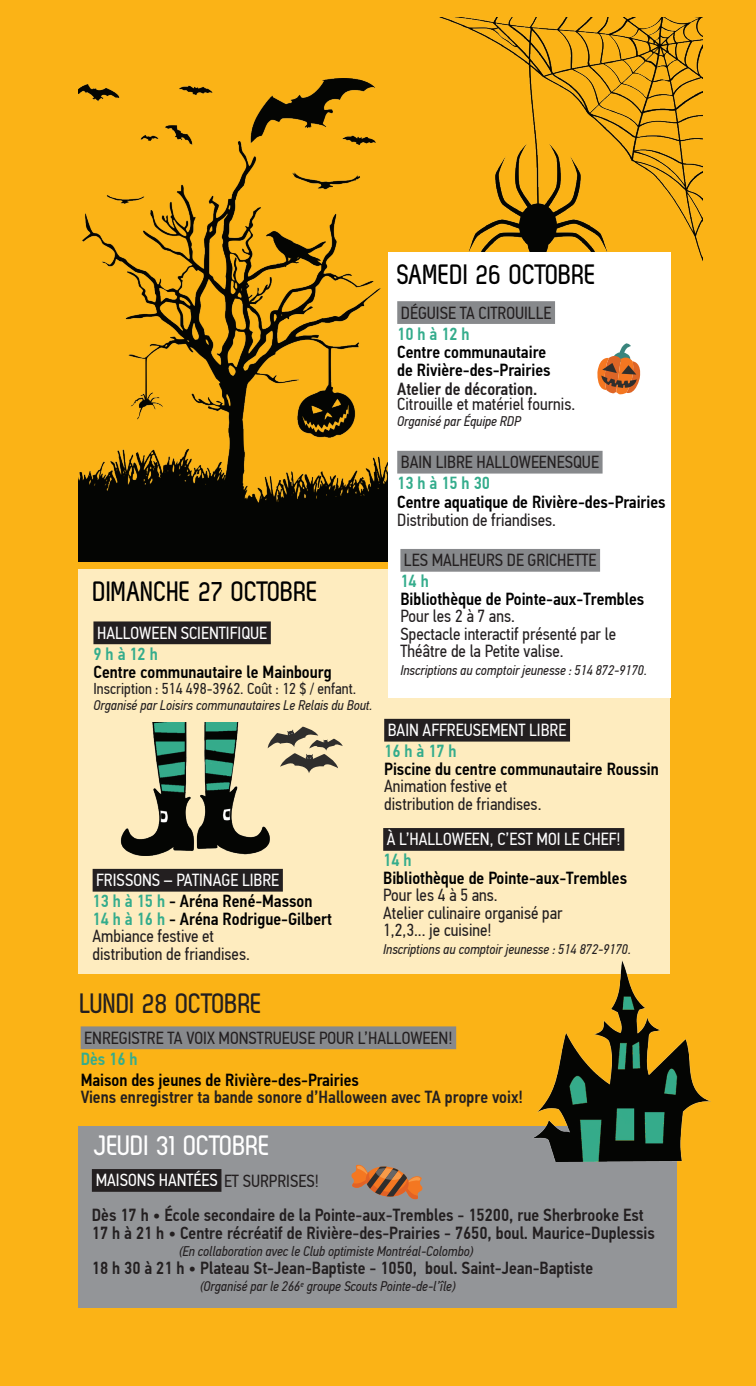
<style>
.page{position:relative;width:756px;height:1386px;background:#fbb316}
.page>*{position:absolute;margin:0;border:0;box-sizing:border-box;transform-origin:0 0}
.t1{font:700 28px "Zag";color:#000}
.t2{font:700 28px "Zag";color:#231f20}
.t3{font:700 28px "Zag";color:#fff}
.t4{font:17.5px/17.5px "PF Din Text Cond Pro";color:#231f20}
.t5{font:500 17.5px/35px "PF Din Text Cond Pro";color:#231f20}
.t6{font:500 17.5px/18.4px "PF Din Text Cond Pro";color:#000}
.t7{font:17.5px/21px "PF Din Text Cond Pro";color:#fff}
.t8{font:500 17.5px "PF Din Text Cond Pro";color:#34ac8c}
.t9{font:15.75px "PF Din Text Cond Pro";color:#231f20}
.t10{font:italic 14px "PF Din Text Cond Pro";color:#231f20}
.s1{font-weight:500;color:#34ac8c}
.s2{font-weight:500;color:#000}
.s3{font-weight:400;color:#fff}
.s4{font-weight:400}
</style>
<div class="page">
<div style="left:79px;top:570px;width:591px;height:404px;background:#feecbf"></div>
<div style="left:79px;top:1126px;width:598px;height:181px;background:#939598"></div>
<img style="left:120px;top:722px;width:150px;height:133px">
<div style="left:93px;top:621px;width:178px;height:23px;background:#231f20"></div>
<div style="left:383px;top:828px;width:241px;height:23px;background:#231f20"></div>
<div style="left:384px;top:719px;width:186px;height:23px;background:#231f20"></div>
<div style="left:81px;top:1026px;width:375px;height:23px;background:#87898c"></div>
<div style="left:92px;top:1169px;width:129px;height:23px;background:#231f20"></div>
<img style="left:439px;top:17px;width:263px;height:253px">
<img style="left:534px;top:961px;width:176px;height:200px">
<img style="left:79px;top:79px;width:309px;height:483px">
<div style="left:93px;top:869px;width:190px;height:23px;background:#231f20"></div>
<div style="left:388px;top:252px;width:282px;height:445px;background:#fff"></div>
<div style="left:397px;top:301px;width:158px;height:23px;background:#87898c"></div>
<div style="left:397px;top:451px;width:206px;height:23px;background:#87898c"></div>
<div style="left:400px;top:549px;width:200px;height:23px;background:#87898c"></div>
<svg style="left:597px;top:343px;width:44px;height:52px"></svg>
<svg style="left:351px;top:1164px;width:72px;height:36px"></svg>
<svg style="left:268px;top:727px;width:75px;height:46px"></svg>
<h1 class="t1" style="left:397px;top:259px;width:201px">SAMEDI 26 OCTOBRE</h1>
<h1 class="t1" style="left:94px;top:576px;width:227px">DIMANCHE 27 OCTOBRE</h1>
<p class="t7" style="left:97px;top:622px;width:172px">HALLOWEEN SCIENTIFIQUE</p>
<p class="t8" style="left:93px;top:643px;width:66px">9 h à 12 h</p>
<p class="t6" style="left:93px;top:663px;width:240px">Centre communautaire le Mainbourg</p>
<p class="t9" style="left:93px;top:679px;width:264px">Inscription : 514 498-3962. Coût : 12 $ / enfant.</p>
<p class="t10" style="left:93px;top:697px;width:281px">Organisé par Loisirs communautaires Le Relais du Bout.</p>
<p class="t7" style="left:93px;top:870px;width:221px">FRISSONS – PATINAGE LIBRE<br><span class="s1">13 h à 15 h</span> <span class="s2">- Aréna René-Masson</span></p>
<p class="t4" style="left:93px;top:910px;width:241px"><span class="s1">14 h à 16 h</span> <span class="s2">- Aréna Rodrigue-Gilbert<br></span>Ambiance festive et<br>distribution de friandises.</p>
<p class="t4" style="left:401px;top:304px;width:152px">DÉGUISE TA CITROUILLE</p>
<p class="t8" style="left:397px;top:323px;width:74px">10 h à 12 h</p>
<p class="t6" style="left:397px;top:343px;width:155px">Centre communautaire de Rivière-des-Prairies</p>
<p class="t5" style="left:397px;top:371px;width:141px">Atelier de décoration.</p>
<p class="t4" style="left:397px;top:396px;width:180px">Citrouille et matériel fournis.</p>
<p class="t10" style="left:397px;top:413px;width:125px">Organisé par Équipe RDP</p>
<p class="t4" style="left:401px;top:453px;width:200px">BAIN LIBRE HALLOWEENESQUE</p>
<p class="t8" style="left:397px;top:473px;width:94px">13 h à 15 h 30</p>
<p class="t6" style="left:397px;top:492px;width:270px">Centre aquatique de Rivière-des-Prairies</p>
<p class="t4" style="left:397px;top:511px;width:160px">Distribution de friandises.</p>
<p class="t4" style="left:404px;top:552px;width:194px">LES MALHEURS DE GRICHETTE</p>
<p class="t8" style="left:400px;top:571px;width:30px">14 h</p>
<p class="t6" style="left:400px;top:590px;width:245px">Bibliothèque de Pointe-aux-Trembles</p>
<p class="t4" style="left:400px;top:608px;width:217px">Pour les 2 à 7 ans.<br>Spectacle interactif présenté par le<br>Théâtre de la Petite valise.</p>
<p class="t10" style="left:400px;top:662px;width:248px">Inscriptions au comptoir jeunesse : 514 872-9170.</p>
<p class="t7" style="left:388px;top:720px;width:180px">BAIN AFFREUSEMENT LIBRE</p>
<p class="t8" style="left:384px;top:741px;width:74px">16 h à 17 h</p>
<p class="t6" style="left:384px;top:760px;width:276px">Piscine du centre communautaire Roussin</p>
<p class="t4" style="left:384px;top:777px;width:159px">Animation festive et distribution de friandises.</p>
<p class="t7" style="left:387px;top:829px;width:235px">À L’HALLOWEEN, C’EST MOI LE CHEF!</p>
<p class="t8" style="left:383px;top:850px;width:30px">14 h</p>
<p class="t6" style="left:383px;top:869px;width:245px">Bibliothèque de Pointe-aux-Trembles</p>
<p class="t4" style="left:383px;top:887px;width:181px">Pour les 4 à 5 ans.<br>Atelier culinaire organisé par<br>1,2,3... je cuisine!</p>
<p class="t10" style="left:383px;top:941px;width:249px">Inscriptions au comptoir jeunesse : 514 872-9170.</p>
<h1 class="t2" style="left:81px;top:988px;width:184px">LUNDI 28 OCTOBRE</h1>
<p class="t4" style="left:84px;top:1029px;width:370px">ENREGISTRE TA VOIX MONSTRUEUSE POUR L’HALLOWEEN!</p>
<p class="t8" style="left:81px;top:1048px;width:58px">Dès 16 h</p>
<p class="t6" style="left:81px;top:1071px;width:280px">Maison des jeunes de Rivière-des-Prairies</p>
<p class="t5" style="left:81px;top:1080px;width:444px">Viens enregistrer ta bande sonore d’Halloween avec TA propre voix!</p>
<h1 class="t3" style="left:94px;top:1130px;width:178px">JEUDI 31 OCTOBRE</h1>
<p class="t5" style="left:92px;top:1163px;width:553px"><span class="s3">MAISONS HANTÉES</span> <span class="s4">ET SURPRISES!<br></span>Dès 17 h • École secondaire de la Pointe-aux-Trembles - 15200, rue Sherbrooke Est</p>
<p class="t5" style="left:92px;top:1216px;width:565px">17 h à 21 h • Centre récréatif de Rivière-des-Prairies - 7650, boul. Maurice-Duplessis</p>
<p class="t10" style="left:179px;top:1244px;width:296px">(En collaboration avec le Club optimiste Montréal-Colombo)</p>
<p class="t5" style="left:92px;top:1251px;width:503px">18 h 30 à 21 h • Plateau St-Jean-Baptiste - 1050, boul. Saint-Jean-Baptiste</p>
<p class="t10" style="left:200px;top:1279px;width:257px">(Organisé par le 266<sup>e</sup> groupe Scouts Pointe-de-l’île)</p>
</div>
